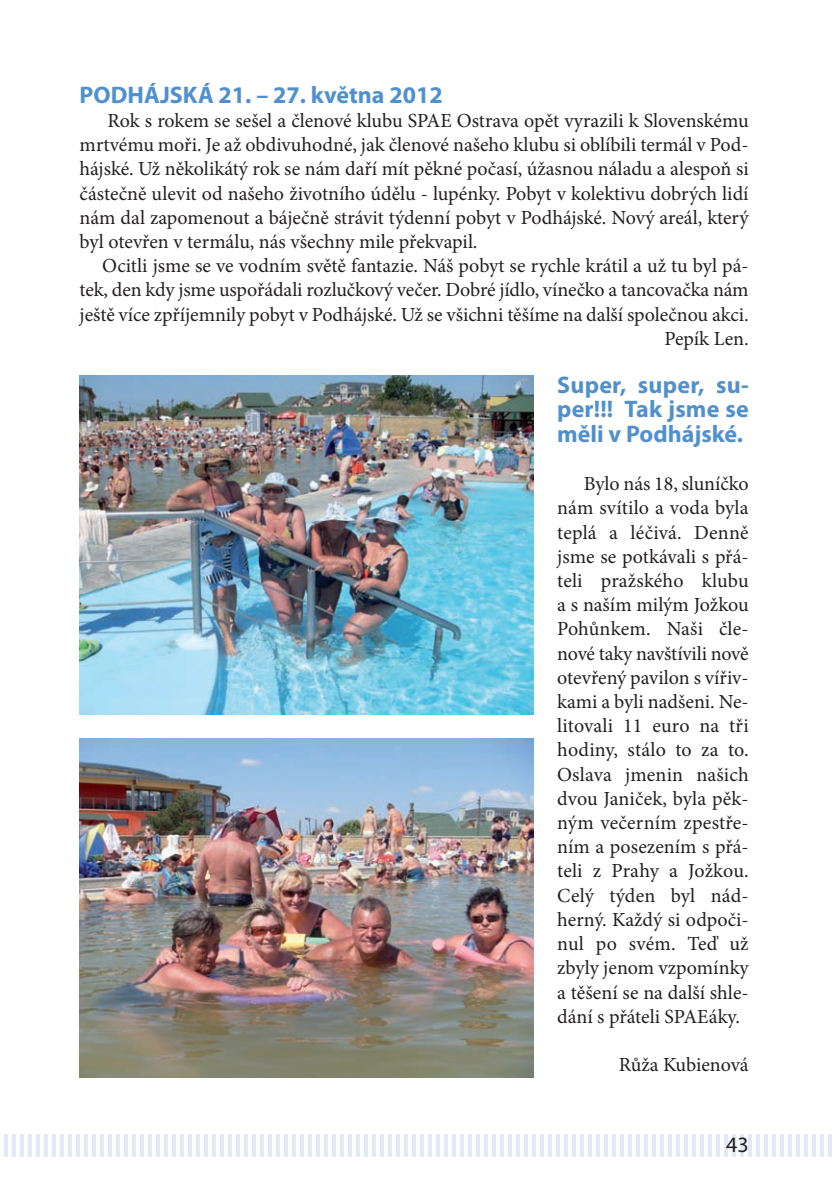
<style>
.page{position:relative;width:834px;height:1184px;background:#fff}
.page>*{position:absolute;margin:0;border:0;box-sizing:border-box;transform-origin:0 0}
.t1{font:700 24px/24.2px "Myriad Pro";color:#5090cc;text-align:justify}
.t2{font:22px "Myriad Pro";color:#231f20}
.t3{font:20px/24.2px "Minion Pro";letter-spacing:-.005em;color:#231f20;text-align:justify}
</style>
<div class="page">
<img style="left:4px;top:375px;width:828px;height:782px">
<p class="t1" style="left:80px;top:84px;width:365px">PODHÁJSKÁ 21. – 27. května 2012</p>
<p class="t3" style="left:80px;top:110px;width:671px;text-indent:28px">Rok s rokem se sešel a členové klubu SPAE Ostrava opět vyrazili k Slovenskému mrtvému moři. Je až obdivuhodné, jak členové našeho klubu si oblíbili termál v Pod&shy;hájské. Už několikátý rok se nám daří mít pěkné počasí, úžasnou náladu a alespoň si částečně ulevit od našeho životního údělu - lupénky. Pobyt v kolektivu dobrých lidí nám dal zapomenout a báječně strávit týdenní pobyt v Podhájské. Nový areál, který byl otevřen v termálu, nás všechny mile překvapil.</p>
<p class="t3" style="left:80px;top:255px;width:670px;text-align:right">Ocitli jsme se ve vodním světě fantazie. Náš pobyt se rychle krátil a už tu byl pá&shy;tek, den kdy jsme uspořádali rozlučkový večer. Dobré jídlo, vínečko a tancovačka nám ještě více zpříjemnily pobyt v Podhájské. Už se všichni těšíme na další společnou akci.<br>Pepík Len.</p>
<p class="t1" style="left:557px;top:375px;width:193px">Super, super, su&shy;per!!! Tak jsme se měli v Podhájské.</p>
<p class="t3" style="left:557px;top:473px;width:193px;text-indent:27px">Bylo nás 18, sluníčko nám svítilo a voda byla teplá a léčivá. Denně jsme se potkávali s přá&shy;teli pražského klubu a s naším milým Jožkou Pohůnkem. Naši čle&shy;nové taky navštívili nově otevřený pavilon s vířiv&shy;kami a byli nadšeni. Ne&shy;litovali 11 euro na tři hodiny, stálo to za to.<br>Oslava jmenin našich dvou Janiček, byla pěk&shy;ným večerním zpestře&shy;ním a posezením s přá&shy;teli z Prahy a Jožkou.<br>Celý týden byl nád&shy;herný. Každý si odpoči&shy;nul po svém. Teď už zbyly jenom vzpomínky a těšení se na další shle&shy;dání s přáteli SPAEáky.</p>
<p class="t3" style="left:619px;top:1054px;width:131px">Růža Kubienová</p>
<p class="t2" style="left:726px;top:1136px;width:24px">43</p>
</div>
